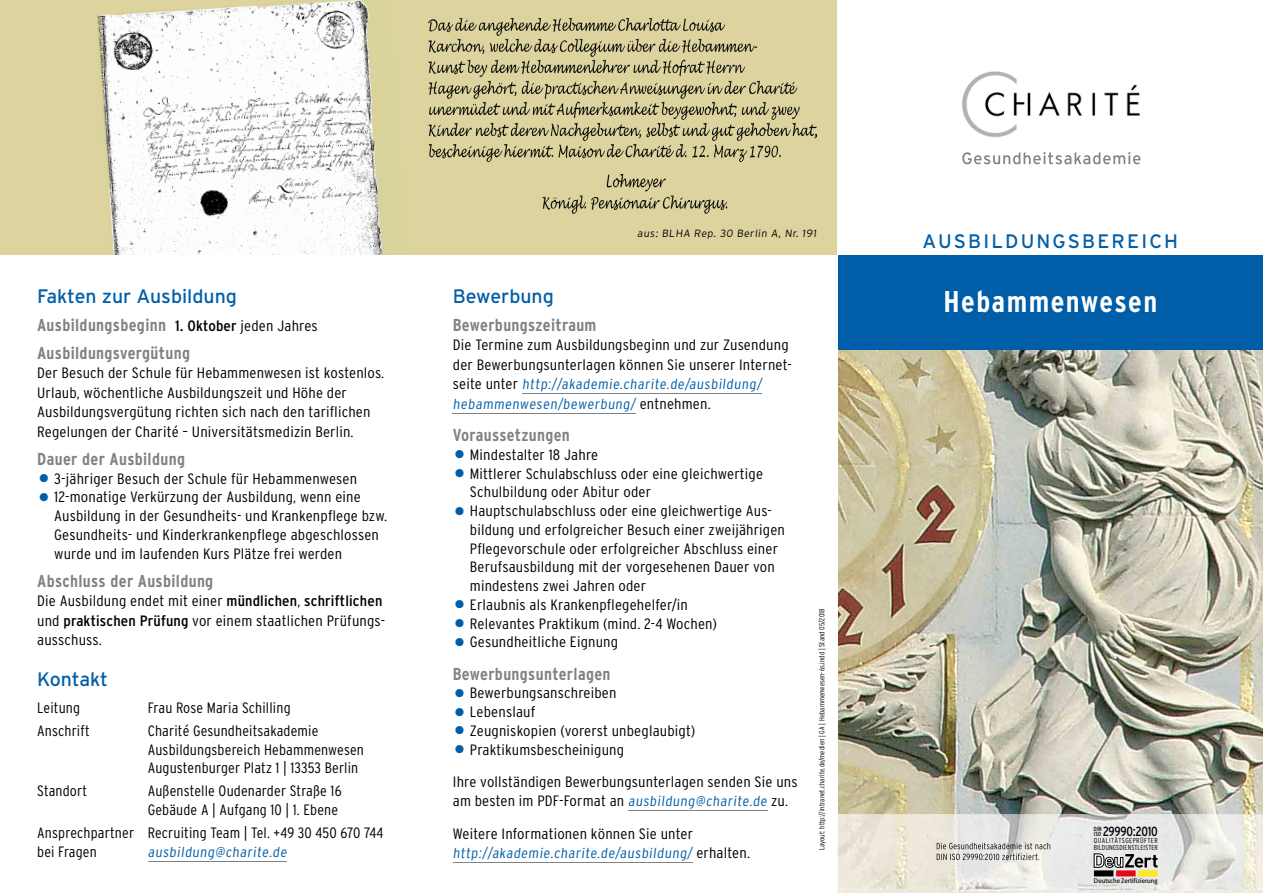
<style>
.page{position:relative;width:1263px;height:893px;background:#fff}
.page>*{position:absolute;margin:0;border:0;box-sizing:border-box;transform-origin:0 0}
.t1{font:700 condensed 30px "Interstate";letter-spacing:.05em;color:#fff}
.t2{font:19.5px "Interstate";color:#005ea8}
.t3{font:19.5px "Interstate";letter-spacing:.11em;color:#005ea8}
.t4{font:700 condensed 17.25px/28px "Interstate";letter-spacing:.02em;color:#808384}
.t5{font:300 condensed 15px/18.8px "Interstate";letter-spacing:.01em;color:#000;scale:1.1 1}
.t6{font:300 condensed 15px/18.8px "Interstate";letter-spacing:.01em;color:#000;scale:1.05 1}
.t7{font:300 condensed 14.25px/19.5px "Interstate";color:#005ea8;scale:1.1 1}
.t8{font:condensed 13.2px "Interstate";letter-spacing:-.02em;color:#000}
.t9{font:300 10.5px "Interstate";color:#000}
.t10{font:300 condensed 7.5px "Interstate";letter-spacing:.01em;color:#000}
.t11{font:300 condensed 7.2px/6.4px "Interstate";letter-spacing:.005em;color:#000}
.t12{font:6.45px "Formata";letter-spacing:.01em;color:#000;scale:.96 1}
.t13{font:condensed 6px/5.1px "Interstate";color:#000}
.s1{font-weight:400;font-size:15px;color:#000}
.s2{font-weight:300;font-size:15px;color:#000}
.s3{font-weight:400;font-stretch:normal;font-size:27px;color:#005ea8}
.s4{font-weight:400}
.s5{font-size:15px;color:#000}
.s6{font-size:14.25px;color:#005ea8}
</style>
<div class="page">
<div style="left:0;top:0;width:838px;height:255px;background:#dcd39e"></div>
<img style="left:97px;top:0;width:289px;height:255px">
<div style="left:838px;top:255px;width:425px;height:95px;background:#005ea8"></div>
<img style="left:838px;top:350px;width:425px;height:543px">
<img style="left:429px;top:18px;width:387px;height:145px">
<hr style="left:522px;top:393px;width:239px;height:1px;background:#808384">
<hr style="left:453px;top:413px;width:183px;height:1px;background:#808384">
<hr style="left:628px;top:810px;width:140px;height:1px;background:#808384">
<hr style="left:453px;top:862px;width:240px;height:1px;background:#808384">
<hr style="left:148px;top:861px;width:139px;height:1px;background:#808384">
<img style="left:962px;top:71px;width:178px;height:67px">
<svg style="left:962px;top:152px;width:178px;height:12px"></svg>
<div style="left:1020px;top:121px;width:121px;height:10px;background:#fff"></div>
<img style="left:542px;top:174px;width:186px;height:39px">
<div style="left:1138px;top:870px;width:20px;height:6px;background:#fcea1b"></div>
<div style="left:1094px;top:870px;width:19px;height:6px;background:#000"></div>
<div style="left:1116px;top:870px;width:19px;height:6px;background:#e1081a"></div>
<svg style="left:1094px;top:854px;width:63px;height:14px"></svg>
<svg style="left:937px;top:843px;width:113px;height:17px;background:#bdbcb9"></svg>
<h2 class="t2" style="left:37px;top:285px;width:201px">Fakten zur Ausbildung</h2>
<p class="t4" style="left:37px;top:311px;width:282px">Ausbildungsbeginn <span class="s1">1. Oktober</span> <span class="s2">jeden Jahres<br></span>Ausbildungsvergütung</p>
<p class="t5" style="left:37px;top:363px;width:317px;line-height:19.5px">Der Besuch der Schule für Hebammenwesen ist kostenlos.<br>Urlaub, wöchentliche Ausbildungszeit und Höhe der Ausbildungsvergütung richten sich nach den tariflichen Regelungen der Charité – Universitätsmedizin Berlin.</p>
<p class="t4" style="left:37px;top:445px;width:149px">Dauer der Ausbildung</p>
<p class="t5" style="left:38px;top:469px;width:292px"><span class="s3">•</span> 3-jähriger Besuch der Schule für Hebammenwesen</p>
<p class="t5" style="left:54px;top:487px;width:304px;text-indent:-16px"><span class="s3">•</span> 12-monatige Verkürzung der Ausbildung, wenn eine Ausbildung in der Gesundheits- und Krankenpflege bzw.<br>Gesundheits- und Kinderkrankenpflege abgeschlossen wurde und im laufenden Kurs Plätze frei werden</p>
<p class="t4" style="left:37px;top:566px;width:178px">Abschluss der Ausbildung</p>
<p class="t5" style="left:37px;top:591px;width:318px;line-height:19.5px">Die Ausbildung endet mit einer <span class="s4">mündlichen</span>, <span class="s4">schriftlichen </span>und <span class="s4">praktischen Prüfung</span> vor einem staatlichen Prüfungs&shy;ausschuss.</p>
<h2 class="t2" style="left:37px;top:668px;width:72px">Kontakt</h2>
<p class="t6" style="left:37px;top:698px;width:42px">Leitung</p>
<p class="t6" style="left:148px;top:698px;width:138px">Frau Rose Maria Schilling</p>
<p class="t6" style="left:37px;top:721px;width:52px">Anschrift</p>
<p class="t6" style="left:148px;top:721px;width:207px">Charité Gesundheitsakademie<br>Ausbildungsbereich Hebammenwesen<br>Augustenburger Platz 1 | 13353 Berlin</p>
<p class="t6" style="left:37px;top:781px;width:49px">Standort</p>
<p class="t6" style="left:148px;top:781px;width:186px">Außenstelle Oudenarder Straße 16<br>Gebäude A | Aufgang 10 | 1. Ebene</p>
<p class="t6" style="left:37px;top:823px;width:331px">Ansprechpartner Recruiting Team | Tel. +49 30 450 670 744 bei Fragen</p>
<p class="t7" style="left:148px;top:842px;width:130px">ausbildung@charite.de</p>
<p class="t9" style="left:637px;top:228px;width:182px">aus: BLHA Rep. 30 Berlin A, Nr. 191</p>
<h2 class="t2" style="left:453px;top:285px;width:102px">Bewerbung</h2>
<p class="t4" style="left:453px;top:311px;width:145px">Bewerbungszeitraum</p>
<p class="t5" style="left:453px;top:335px;width:310px;line-height:19.5px">Die Termine zum Ausbildungsbeginn und zur Zusendung der Bewerbungsunterlagen können Sie unserer Internet-</p>
<p class="t7" style="left:453px;top:374px;width:284px"><span class="s5">seite unter</span> http://akademie.charite.de/ausbildung/ hebammenwesen/bewerbung/ <span class="s5">entnehmen.</span></p>
<p class="t4" style="left:453px;top:421px;width:118px">Voraussetzungen</p>
<p class="t5" style="left:454px;top:445px;width:133px"><span class="s3">•</span> Mindestalter 18 Jahre</p>
<p class="t5" style="left:470px;top:464px;width:268px;text-indent:-16px"><span class="s3">•</span> Mittlerer Schulabschluss oder eine gleichwertige<br>Schulbildung oder Abitur oder</p>
<p class="t5" style="left:470px;top:501px;width:288px;text-indent:-16px"><span class="s3">•</span> Hauptschulabschluss oder eine gleichwertige Aus&shy;bildung und erfolgreicher Besuch einer zweijährigen Pflegevorschule oder erfolgreicher Abschluss einer Berufsausbildung mit der vorgesehenen Dauer von mindestens zwei Jahren oder</p>
<p class="t5" style="left:454px;top:595px;width:214px"><span class="s3">•</span> Erlaubnis als Krankenpflegehelfer/in</p>
<p class="t5" style="left:454px;top:614px;width:241px"><span class="s3">•</span> Relevantes Praktikum (mind. 2-4 Wochen)</p>
<p class="t5" style="left:454px;top:632px;width:151px"><span class="s3">•</span> Gesundheitliche Eignung</p>
<p class="t4" style="left:453px;top:659px;width:159px">Bewerbungsunterlagen</p>
<p class="t5" style="left:454px;top:683px;width:149px"><span class="s3">•</span> Bewerbungsanschreiben</p>
<p class="t5" style="left:454px;top:702px;width:76px"><span class="s3">•</span> Lebenslauf</p>
<p class="t5" style="left:454px;top:721px;width:221px"><span class="s3">•</span> Zeugniskopien (vorerst unbeglaubigt)</p>
<p class="t5" style="left:453px;top:733px;width:315px;line-height:32.2px"><span class="s3">•</span> Praktikumsbescheinigung<br>Ihre vollständigen Bewerbungsunterlagen senden Sie uns</p>
<p class="t5" style="left:453px;top:785px;width:306px;line-height:32.2px">am besten im PDF-Format an <span class="s6">ausbildung@charite.de</span> zu.<br>Weitere Informationen können Sie unter</p>
<p class="t7" style="left:453px;top:843px;width:272px">http://akademie.charite.de/ausbildung/ <span class="s5">erhalten.</span></p>
<p class="t10" style="left:818px;top:850px;width:243px;rotate:-90deg">Layout: http://intranet.charite.de/medien | GA | Hebammenwesen-6s.indd | Stand 05/2018</p>
<h2 class="t3" style="left:922px;top:230px;width:257px">AUSBILDUNGSBEREICH</h2>
<h1 class="t1" style="left:943px;top:285px;width:215px">Hebammenwesen</h1>
<p class="t8" style="left:1103px;top:824px;width:56px">29990:2010</p>
<p class="t11" style="left:1094px;top:837px;width:66px">QUALITÄTSGEPRÜFTER<br>BILDUNGSDIENSTLEISTER</p>
<p class="t13" style="left:1094px;top:826px;width:9px">DIN<br>ISO</p>
<p class="t12" style="left:1094px;top:876px;width:68px">Deutsche Zertifizierung</p>
</div>
